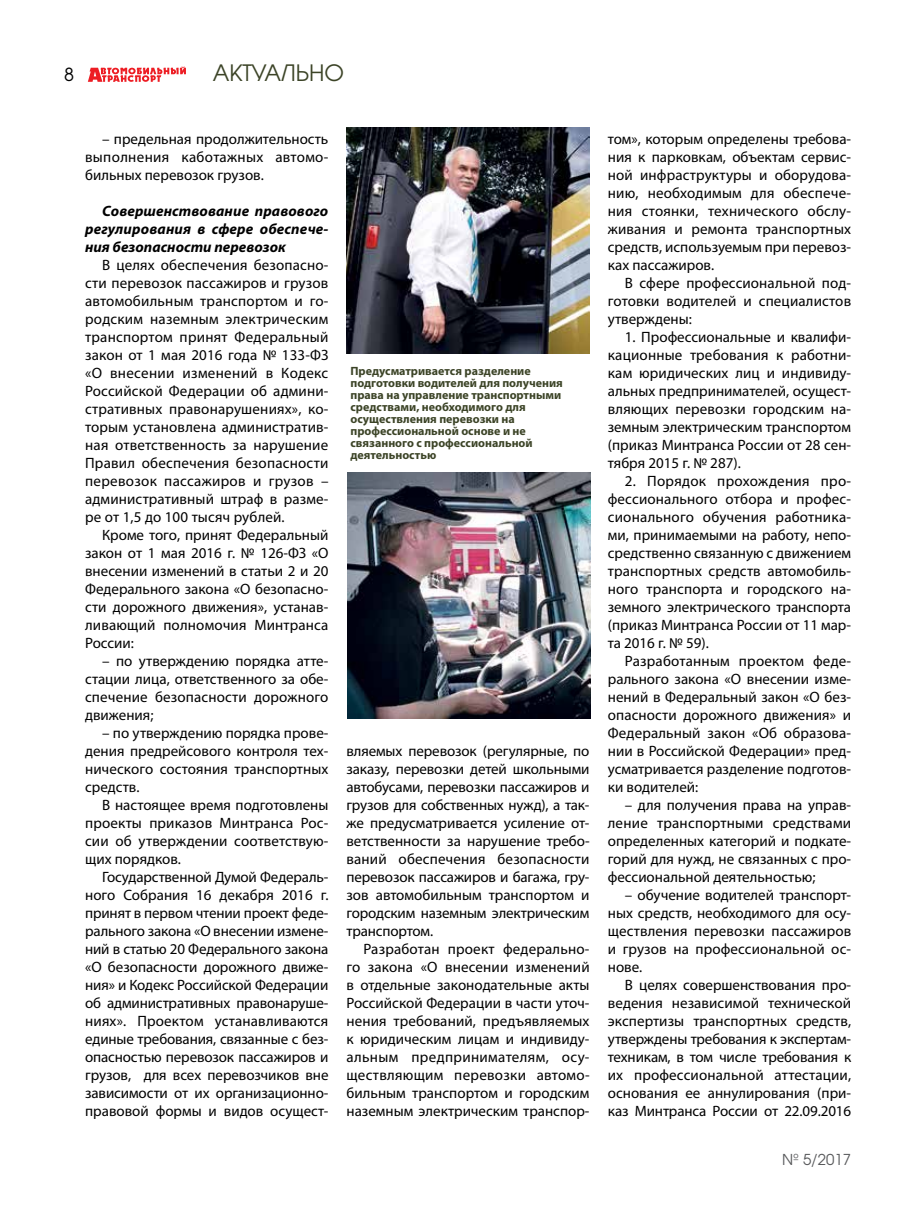
<style>
.page{position:relative;width:915px;height:1212px;background:#fff}
.page>*{position:absolute;margin:0;border:0;box-sizing:border-box;transform-origin:0 0}
.t1{font:22.5px "AG Avalanche C";color:#3c4427}
.t2{font:18px "AG Avalanche C";color:#000}
.t3{font:15px/18px "Myriad Pro";color:#000;text-align:justify}
.t4{font:italic 700 15px/18px "Myriad Pro";letter-spacing:.005em;color:#000;text-align:justify}
.t5{font:15px "AG Avalanche C";color:#58595b}
.t6{font:700 12px/12px "Myriad Pro";color:#3c4427}
</style>
<div class="page">
<svg style="left:88px;top:66px;width:98px;height:16px"></svg>
<img style="left:346px;top:128px;width:243px;height:226px">
<img style="left:347px;top:472px;width:243px;height:247px">
<p class="t2" style="left:64px;top:63px;width:11px">8</p>
<h1 class="t1" style="left:213px;top:59px;width:133px">АКТУАЛЬНО</h1>
<p class="t3" style="left:85px;top:130px;width:245px;text-indent:17px">– предельная продолжительность выполнения каботажных автомо&shy;бильных перевозок грузов.</p>
<p class="t4" style="left:85px;top:201px;width:245px;text-indent:17px">Совершенствование правового регулирования в сфере обеспече&shy;ния безопасности перевозок</p>
<p class="t3" style="left:85px;top:256px;width:245px;text-indent:17px">В целях обеспечения безопасно&shy;сти перевозок пассажиров и грузов автомобильным транспортом и го&shy;родским наземным электрическим транспортом принят Федеральный закон от 1 мая 2016 года № 133-ФЗ «О внесении изменений в Кодекс Российской Федерации об админи&shy;стративных правонарушениях», ко&shy;торым установлена административ&shy;ная ответственность за нарушение Правил обеспечения безопасности перевозок пассажиров и грузов – административный штраф в разме&shy;ре от 1,5 до 100 тысяч рублей.</p>
<p class="t3" style="left:85px;top:526px;width:245px;text-indent:17px">Кроме того, принят Федеральный закон от 1 мая 2016 г. № 126-ФЗ «О внесении изменений в статьи 2 и 20<br>Федерального закона «О безопасно&shy;сти дорожного движения», устанав&shy;ливающий полномочия Минтранса России:</p>
<p class="t3" style="left:85px;top:652px;width:245px;text-indent:17px">– по утверждению порядка атте&shy;стации лица, ответственного за обе&shy;спечение безопасности дорожного движения;</p>
<p class="t3" style="left:85px;top:724px;width:245px;text-indent:17px">– по утверждению порядка прове&shy;дения предрейсового контроля тех&shy;нического состояния транспортных средств.</p>
<p class="t3" style="left:85px;top:796px;width:245px;text-indent:17px">В настоящее время подготовлены проекты приказов Минтранса Рос&shy;сии об утверждении соответствую&shy;щих порядков.</p>
<p class="t3" style="left:85px;top:868px;width:245px;text-indent:17px">Государственной Думой Федераль&shy;ного Собрания 16 декабря 2016 г. принят в первом чтении проект феде&shy;рального закона «О внесении измене&shy;ний в статью 20 Федерального закона «О безопасности дорожного движе&shy;ния» и Кодекс Российской Федерации об административных правонаруше&shy;ниях». Проектом устанавливаются единые требования, связанные с без&shy;опасностью перевозок пассажиров и грузов, для всех перевозчиков вне зависимости от их организационно&shy;правовой формы и видов осущест-</p>
<p class="t6" style="left:350px;top:364px;width:214px">Предусматривается разделение подготовки водителей для получения права на управление транспортными средствами, необходимого для осуществления перевозки на профессиональной основе и не связанного с профессиональной деятельностью</p>
<p class="t3" style="left:346px;top:742px;width:244px">вляемых перевозок (регулярные, по заказу, перевозки детей школьными автобусами, перевозки пассажиров и грузов для собственных нужд), а так&shy;же предусматривается усиление от&shy;ветственности за нарушение требо&shy;ваний обеспечения безопасности перевозок пассажиров и багажа, гру&shy;зов автомобильным транспортом и городским наземным электрическим транспортом.</p>
<p class="t3" style="left:346px;top:940px;width:245px;text-indent:17px">Разработан проект федерально&shy;го закона «О внесении изменений в отдельные законодательные акты Российской Федерации в части уточ&shy;нения требований, предъявляемых к юридическим лицам и индивиду&shy;альным предпринимателям, осу&shy;ществляющим перевозки автомо&shy;бильным транспортом и городским наземным электрическим транспор-</p>
<p class="t3" style="left:607px;top:130px;width:245px">том», которым определены требова&shy;ния к парковкам, объектам сервис&shy;ной инфраструктуры и оборудова&shy;нию, необходимым для обеспече&shy;ния стоянки, технического обслу&shy;живания и ремонта транспортных средств, используемым при перевоз&shy;ках пассажиров.</p>
<p class="t3" style="left:607px;top:274px;width:245px;text-indent:17px">В сфере профессиональной под&shy;готовки водителей и специалистов утверждены:</p>
<p class="t3" style="left:607px;top:328px;width:245px;text-indent:17px">1. Профессиональные и квалифи&shy;кационные требования к работни&shy;кам юридических лиц и индивиду&shy;альных предпринимателей, осущест&shy;вляющих перевозки городским на&shy;земным электрическим транспортом (приказ Минтранса России от 28 сен&shy;тября 2015 г. № 287).</p>
<p class="t3" style="left:607px;top:472px;width:245px;text-indent:17px">2. Порядок прохождения про&shy;фессионального отбора и профес&shy;сионального обучения работника&shy;ми, принимаемыми на работу, непо&shy;средственно связанную с движением транспортных средств автомобиль&shy;ного транспорта и городского на&shy;земного электрического транспорта (приказ Минтранса России от 11 мар&shy;та 2016 г. № 59).</p>
<p class="t3" style="left:607px;top:652px;width:245px;text-indent:17px">Разработанным проектом феде&shy;рального закона «О внесении изме&shy;нений в Федеральный закон «О без&shy;опасности дорожного движения» и Федеральный закон «Об образова&shy;нии в Российской Федерации» пред&shy;усматривается разделение подготов&shy;ки водителей:</p>
<p class="t3" style="left:607px;top:796px;width:245px;text-indent:17px">– для получения права на управ&shy;ление транспортными средствами определенных категорий и подкате&shy;горий для нужд, не связанных с про&shy;фессиональной деятельностью;</p>
<p class="t3" style="left:607px;top:886px;width:245px;text-indent:17px">– обучение водителей транспорт&shy;ных средств, необходимого для осу&shy;ществления перевозки пассажиров и грузов на профессиональной ос&shy;нове.</p>
<p class="t3" style="left:607px;top:976px;width:245px;text-indent:17px">В целях совершенствования про&shy;ведения независимой технической экспертизы транспортных средств, утверждены требования к экспертам&shy;техникам, в том числе требования к их профессиональной аттестации, основания ее аннулирования (при&shy;каз Минтранса России от 22.09.2016</p>
<p class="t5" style="left:781px;top:1150px;width:70px">№ 5/2017</p>
</div>
